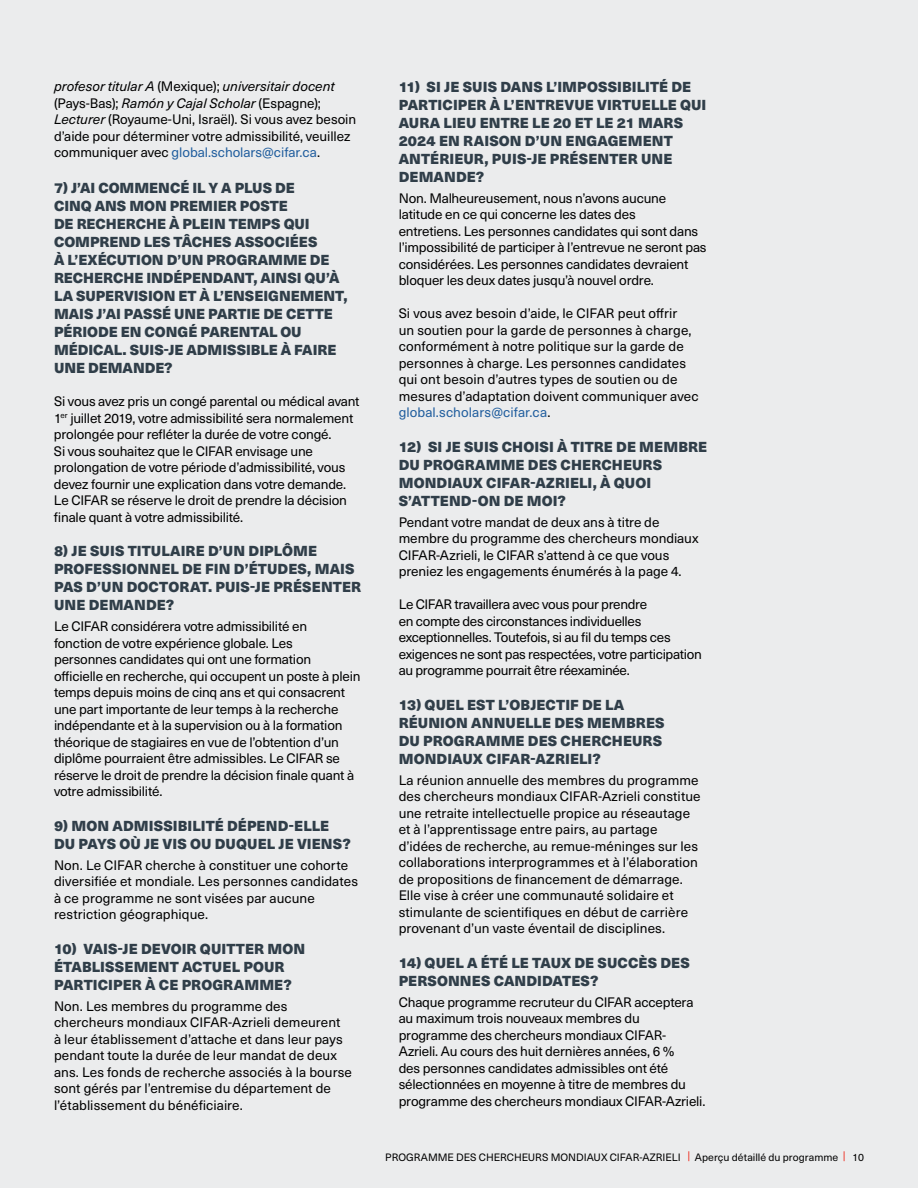
<style>
.page{position:relative;width:918px;height:1188px;background:#ebeced}
.page>*{position:absolute;margin:0;border:0;box-sizing:border-box;transform-origin:0 0}
.t1{font:900 14.25px/18px "Neue Haas Unica Pro";letter-spacing:.005em;color:#303e49}
.t2{font:13.5px/16.5px "Neue Haas Unica Pro";letter-spacing:-.01em;color:#000}
.t3{font:10.5px "Neue Haas Unica Pro";color:#000}
.s1{font-style:italic}
.s2{color:#215e9e}
.s3{color:#ee3124}
</style>
<div class="page">
<p class="t2" style="left:54px;top:78px;width:304px"><span class="s1">profesor titular A</span> (Mexique); <span class="s1">universitair docent </span>(Pays-Bas); <span class="s1">Ramón y Cajal Scholar</span> (Espagne); <span class="s1">Lecturer</span> (Royaume-Uni, Israël). Si vous avez besoin d’aide pour déterminer votre admissibilité, veuillez communiquer avec <span class="s2">global.scholars@cifar.ca</span>.</p>
<p class="t1" style="left:54px;top:179px;width:295px">7) J’AI COMMENCÉ IL Y A PLUS DE<br>CINQ ANS MON PREMIER POSTE<br>DE RECHERCHE À PLEIN TEMPS QUI<br>COMPREND LES TÂCHES ASSOCIÉES<br>À L’EXÉCUTION D’UN PROGRAMME DE<br>RECHERCHE INDÉPENDANT, AINSI QU’À<br>LA SUPERVISION ET À L’ENSEIGNEMENT,<br>MAIS J’AI PASSÉ UNE PARTIE DE CETTE<br>PÉRIODE EN CONGÉ PARENTAL OU<br>MÉDICAL. SUIS-JE ADMISSIBLE À FAIRE<br>UNE DEMANDE?</p>
<p class="t2" style="left:54px;top:393px;width:307px">Si vous avez pris un congé parental ou médical avant 1<sup>er</sup> juillet 2019, votre admissibilité sera normalement prolongée pour refléter la durée de votre congé.<br>Si vous souhaitez que le CIFAR envisage une prolongation de votre période d’admissibilité, vous devez fournir une explication dans votre demande.<br>Le CIFAR se réserve le droit de prendre la décision finale quant à votre admissibilité.</p>
<p class="t1" style="left:54px;top:542px;width:309px">8) JE SUIS TITULAIRE D’UN DIPLÔME<br>PROFESSIONNEL DE FIN D’ÉTUDES, MAIS<br>PAS D’UN DOCTORAT. PUIS-JE PRÉSENTER<br>UNE DEMANDE?</p>
<p class="t2" style="left:54px;top:618px;width:308px">Le CIFAR considérera votre admissibilité en<br>fonction de votre expérience globale. Les<br>personnes candidates qui ont une formation officielle en recherche, qui occupent un poste à plein temps depuis moins de cinq ans et qui consacrent une part importante de leur temps à la recherche indépendante et à la supervision ou à la formation théorique de stagiaires en vue de l’obtention d’un diplôme pourraient être admissibles. Le CIFAR se réserve le droit de prendre la décision finale quant à votre admissibilité.</p>
<p class="t1" style="left:54px;top:817px;width:298px">9) MON ADMISSIBILITÉ DÉPEND-ELLE<br>DU PAYS OÙ JE VIS OU DUQUEL JE VIENS?</p>
<p class="t2" style="left:54px;top:857px;width:306px">Non. Le CIFAR cherche à constituer une cohorte diversifiée et mondiale. Les personnes candidates à ce programme ne sont visées par aucune restriction géographique.</p>
<p class="t1" style="left:54px;top:940px;width:253px">10) VAIS-JE DEVOIR QUITTER MON<br>ÉTABLISSEMENT ACTUEL POUR<br>PARTICIPER À CE PROGRAMME?</p>
<p class="t2" style="left:54px;top:998px;width:300px">Non. Les membres du programme des chercheurs mondiaux CIFAR-Azrieli demeurent<br>à leur établissement d’attache et dans leur pays pendant toute la durée de leur mandat de deux ans. Les fonds de recherche associés à la bourse sont gérés par l’entremise du département de l’établissement du bénéficiaire.</p>
<p class="t1" style="left:399px;top:78px;width:309px">11) SI JE SUIS DANS L’IMPOSSIBILITÉ DE<br>PARTICIPER À L’ENTREVUE VIRTUELLE QUI<br>AURA LIEU ENTRE LE 20 ET LE 21 MARS<br>2024 EN RAISON D’UN ENGAGEMENT<br>ANTÉRIEUR, PUIS-JE PRÉSENTER UNE<br>DEMANDE?</p>
<p class="t2" style="left:399px;top:190px;width:309px">Non. Malheureusement, nous n’avons aucune latitude en ce qui concerne les dates des<br>entretiens. Les personnes candidates qui sont dans l’impossibilité de participer à l’entrevue ne seront pas considérées. Les personnes candidates devraient bloquer les deux dates jusqu’à nouvel ordre.</p>
<p class="t2" style="left:399px;top:306px;width:301px">Si vous avez besoin d’aide, le CIFAR peut offrir<br>un soutien pour la garde de personnes à charge, conformément à notre politique sur la garde de personnes à charge. Les personnes candidates qui ont besoin d’autres types de soutien ou de mesures d’adaptation doivent communiquer avec <span class="s2">global.scholars@cifar.ca</span>.</p>
<p class="t1" style="left:399px;top:438px;width:310px">12) SI JE SUIS CHOISI À TITRE DE MEMBRE<br>DU PROGRAMME DES CHERCHEURS<br>MONDIAUX CIFAR-AZRIELI, À QUOI<br>S’ATTEND-ON DE MOI?</p>
<p class="t2" style="left:399px;top:514px;width:301px">Pendant votre mandat de deux ans à titre de membre du programme des chercheurs mondiaux CIFAR-Azrieli, le CIFAR s’attend à ce que vous preniez les engagements énumérés à la page 4.</p>
<p class="t2" style="left:399px;top:597px;width:305px">Le CIFAR travaillera avec vous pour prendre<br>en compte des circonstances individuelles exceptionnelles. Toutefois, si au fil du temps ces exigences ne sont pas respectées, votre participation au programme pourrait être réexaminée.</p>
<p class="t1" style="left:399px;top:696px;width:267px">13) QUEL EST L’OBJECTIF DE LA<br>RÉUNION ANNUELLE DES MEMBRES<br>DU PROGRAMME DES CHERCHEURS<br>MONDIAUX CIFAR-AZRIELI?</p>
<p class="t2" style="left:399px;top:772px;width:303px">La réunion annuelle des membres du programme des chercheurs mondiaux CIFAR-Azrieli constitue une retraite intellectuelle propice au réseautage et à l’apprentissage entre pairs, au partage d’idées de recherche, au remue-méninges sur les collaborations interprogrammes et à l’élaboration de propositions de financement de démarrage.<br>Elle vise à créer une communauté solidaire et stimulante de scientifiques en début de carrière provenant d’un vaste éventail de disciplines.</p>
<p class="t1" style="left:399px;top:954px;width:293px">14) QUEL A ÉTÉ LE TAUX DE SUCCÈS DES<br>PERSONNES CANDIDATES?</p>
<p class="t2" style="left:399px;top:994px;width:308px">Chaque programme recruteur du CIFAR acceptera au maximum trois nouveaux membres du programme des chercheurs mondiaux CIFAR-Azrieli. Au cours des huit dernières années, 6 %<br>des personnes candidates admissibles ont été sélectionnées en moyenne à titre de membres du programme des chercheurs mondiaux CIFAR-Azrieli.</p>
<p class="t3" style="left:385px;top:1151px;width:480px">PROGRAMME DES CHERCHEURS MONDIAUX CIFAR-AZRIELI <span class="s3">|</span> Aperçu détaillé du programme <span class="s3">|</span> 10</p>
</div>
